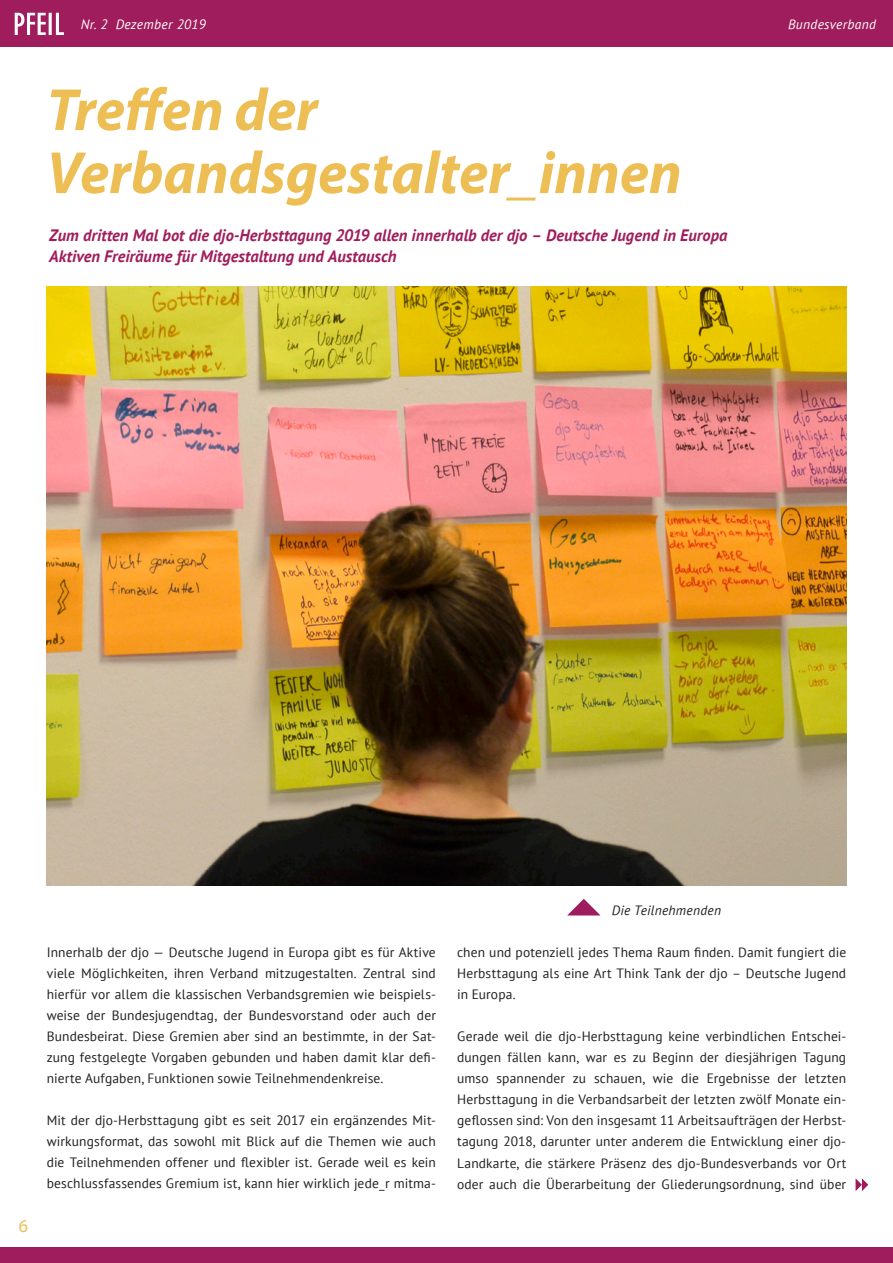
<style>
.page{position:relative;width:893px;height:1263px;background:#fff}
.page>*{position:absolute;margin:0;border:0;box-sizing:border-box;transform-origin:0 0}
.t1{font:italic 700 60px/63px "Myriad Pro";color:#edbe54}
.t2{font:18px "Myriad Pro";color:#edbe54}
.t3{font:italic 700 16.5px/21px "PT Sans";color:#9f1d5c}
.t4{font:13.5px/21px "PT Sans";letter-spacing:.01em;color:#231f20;text-align:justify}
.t5{font:italic 13.5px "PT Sans";letter-spacing:.025em;color:#fff}
.t6{font:italic 13.5px "PT Sans";letter-spacing:.02em;color:#231f20}
</style>
<div class="page">
<div style="left:0;top:0;width:893px;height:47px;background:#9f1d5c"></div>
<div style="left:0;top:1247px;width:893px;height:16px;background:#9f1d5c"></div>
<svg style="left:15px;top:13px;width:49px;height:22px"></svg>
<img style="left:47px;top:286px;width:799px;height:600px">
<svg style="left:567px;top:899px;width:33px;height:16px"></svg>
<svg style="left:855px;top:1178px;width:13px;height:13px"></svg>
<p class="t5" style="left:81px;top:16px;width:127px">Nr. 2 Dezember 2019</p>
<h1 class="t1" style="left:47px;top:76px;width:636px">Treffen der<br>Verbandsgestalter_innen</h1>
<p class="t3" style="left:49px;top:224px;width:680px">Zum dritten Mal bot die djo-Herbsttagung 2019 allen innerhalb der djo – Deutsche Jugend in Europa<br>Aktiven Freiräume für Mitgestaltung und Austausch</p>
<p class="t5" style="left:788px;top:16px;width:89px">Bundesverband</p>
<h2 class="t2" style="left:19px;top:1215px;width:11px">6</h2>
<p class="t4" style="left:47px;top:942px;width:391px">Innerhalb der djo — Deutsche Jugend in Europa gibt es für Aktive viele Möglichkeiten, ihren Verband mitzugestalten. Zentral sind hierfür vor allem die klassischen Verbandsgremien wie beispiels&shy;weise der Bundesjugendtag, der Bundesvorstand oder auch der Bundesbeirat. Diese Gremien aber sind an bestimmte, in der Sat&shy;zung festgelegte Vorgaben gebunden und haben damit klar defi&shy;nierte Aufgaben, Funktionen sowie Teilnehmendenkreise.</p>
<p class="t4" style="left:47px;top:1110px;width:391px">Mit der djo-Herbsttagung gibt es seit 2017 ein ergänzendes Mit&shy;wirkungsformat, das sowohl mit Blick auf die Themen wie auch die Teilnehmenden offener und flexibler ist. Gerade weil es kein beschlussfassendes Gremium ist, kann hier wirklich jede_r mitma-</p>
<p class="t6" style="left:612px;top:901px;width:111px">Die Teilnehmenden</p>
<p class="t4" style="left:457px;top:942px;width:391px">chen und potenziell jedes Thema Raum finden. Damit fungiert die Herbsttagung als eine Art Think Tank der djo – Deutsche Jugend in Europa.</p>
<p class="t4" style="left:457px;top:1026px;width:391px">Gerade weil die djo-Herbsttagung keine verbindlichen Entschei&shy;dungen fällen kann, war es zu Beginn der diesjährigen Tagung umso spannender zu schauen, wie die Ergebnisse der letzten Herbsttagung in die Verbandsarbeit der letzten zwölf Monate ein&shy;geflossen sind: Von den insgesamt 11 Arbeitsaufträgen der Herbst&shy;tagung 2018, darunter unter anderem die Entwicklung einer djo-Landkarte, die stärkere Präsenz des djo-Bundesverbands vor Ort oder auch die Überarbeitung der Gliederungsordnung, sind über</p>
</div>
